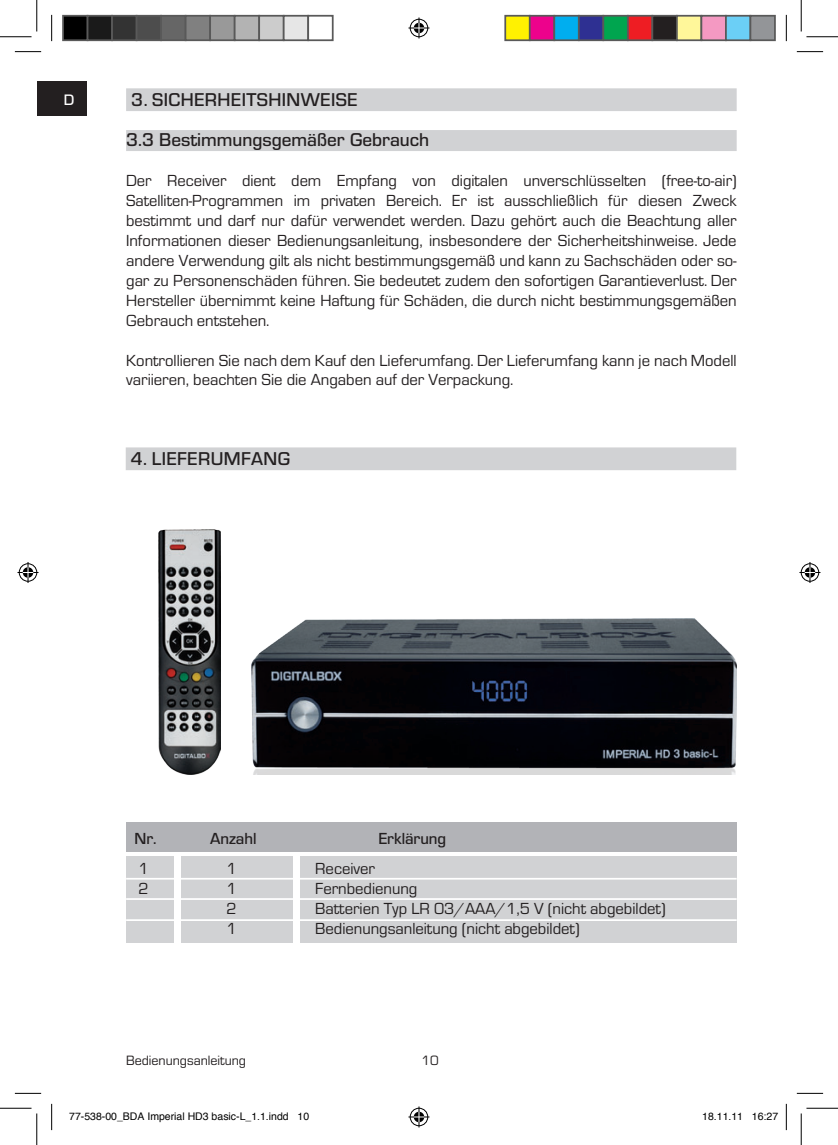
<style>
.page{position:relative;width:838px;height:1145px;background:#fff}
.page>*{position:absolute;margin:0;border:0;box-sizing:border-box;transform-origin:0 0}
.t1{font:500 19.25px "Eurostile OT";letter-spacing:.02em;color:#231f20}
.t2{font:500 19.25px "Eurostile OT";color:#231f20}
.t3{font:16.62px/19.9px "Eurostile OT";color:#231f20;text-align:justify}
.t4{font:500 16.62px "Eurostile OT";color:#231f20}
.t5{font:500 15.75px "Eurostile OT";color:#fff}
.t6{font:14px "Eurostile OT";color:#231f20}
.t7{font:10.5px "Helvetica";color:#000}
</style>
<div class="page">
<div style="left:37px;top:81px;width:49px;height:35px;background:#231f20"></div>
<div style="left:126px;top:822px;width:610px;height:30px;background:#b2b3b7"></div>
<div style="left:300px;top:856px;width:436px;height:87px;background:#d1d2d4"></div>
<div style="left:181px;top:856px;width:111px;height:87px;background:#d1d2d4"></div>
<div style="left:126px;top:856px;width:47px;height:87px;background:#d1d2d4"></div>
<hr style="left:126px;top:898px;width:610px;height:2px;background:#fff">
<hr style="left:126px;top:878px;width:610px;height:2px;background:#fff">
<hr style="left:126px;top:919px;width:610px;height:2px;background:#fff">
<div style="left:126px;top:130px;width:610px;height:21px;background:#d1d2d4"></div>
<div style="left:126px;top:88px;width:610px;height:23px;background:#d1d2d4"></div>
<div style="left:126px;top:447px;width:610px;height:23px;background:#d1d2d4"></div>
<img style="left:159px;top:530px;width:61px;height:245px">
<img style="left:251px;top:618px;width:485px;height:157px">
<svg style="left:15px;top:51px;width:26px;height:1px"></svg>
<svg style="left:796px;top:51px;width:27px;height:1px"></svg>
<svg style="left:15px;top:1093px;width:26px;height:1px"></svg>
<svg style="left:796px;top:1093px;width:27px;height:1px"></svg>
<svg style="left:51px;top:15px;width:1px;height:26px"></svg>
<svg style="left:51px;top:1104px;width:1px;height:26px"></svg>
<svg style="left:786px;top:15px;width:1px;height:26px"></svg>
<svg style="left:786px;top:1104px;width:1px;height:26px"></svg>
<hr style="left:0;top:36px;width:32px;height:1px;background:#000">
<hr style="left:806px;top:36px;width:31px;height:1px;background:#000">
<hr style="left:0;top:1108px;width:32px;height:1px;background:#000">
<hr style="left:806px;top:1108px;width:31px;height:1px;background:#000">
<hr style="left:36px;top:0;width:1px;height:31px;background:#000">
<hr style="left:36px;top:1113px;width:1px;height:32px;background:#000">
<hr style="left:800px;top:0;width:1px;height:31px;background:#000">
<hr style="left:800px;top:1113px;width:1px;height:32px;background:#000">
<svg style="left:408px;top:18px;width:21px;height:21px"></svg>
<svg style="left:408px;top:1106px;width:21px;height:21px"></svg>
<svg style="left:18px;top:562px;width:21px;height:21px"></svg>
<svg style="left:799px;top:562px;width:21px;height:21px"></svg>
<div style="left:63px;top:16px;width:25px;height:24px;background:#000"></div>
<div style="left:62px;top:15px;width:26px;height:26px;border:2px solid #595959"></div>
<div style="left:88px;top:16px;width:24px;height:24px;background:#1a1a1a"></div>
<div style="left:87px;top:15px;width:26px;height:26px;border:2px solid #595959"></div>
<div style="left:112px;top:16px;width:25px;height:24px;background:#333"></div>
<div style="left:111px;top:15px;width:26px;height:26px;border:2px solid #595959"></div>
<div style="left:137px;top:16px;width:24px;height:24px;background:#4d4d4d"></div>
<div style="left:136px;top:15px;width:26px;height:26px;border:2px solid #595959"></div>
<div style="left:161px;top:16px;width:25px;height:24px;background:#666"></div>
<div style="left:160px;top:15px;width:26px;height:26px;border:2px solid #595959"></div>
<div style="left:186px;top:16px;width:24px;height:24px;background:#808080"></div>
<div style="left:185px;top:15px;width:26px;height:26px;border:2px solid #595959"></div>
<div style="left:210px;top:16px;width:25px;height:24px;background:#999"></div>
<div style="left:209px;top:15px;width:26px;height:26px;border:2px solid #595959"></div>
<div style="left:235px;top:16px;width:24px;height:24px;background:#b3b3b3"></div>
<div style="left:234px;top:15px;width:26px;height:26px;border:2px solid #595959"></div>
<div style="left:259px;top:16px;width:25px;height:24px;background:#ccc"></div>
<div style="left:258px;top:15px;width:26px;height:26px;border:2px solid #595959"></div>
<div style="left:284px;top:16px;width:24px;height:24px;background:#e6e6e6"></div>
<div style="left:283px;top:15px;width:26px;height:26px;border:2px solid #595959"></div>
<div style="left:307px;top:15px;width:26px;height:26px;border:2px solid #595959"></div>
<div style="left:505px;top:16px;width:24px;height:24px;background:#fff101"></div>
<div style="left:504px;top:15px;width:26px;height:26px;border:2px solid #595959"></div>
<div style="left:529px;top:16px;width:25px;height:24px;background:#ed028c"></div>
<div style="left:529px;top:15px;width:26px;height:26px;border:2px solid #595959"></div>
<div style="left:554px;top:16px;width:24px;height:24px;background:#00aeef"></div>
<div style="left:553px;top:15px;width:26px;height:26px;border:2px solid #595959"></div>
<div style="left:578px;top:16px;width:25px;height:24px;background:#2e3092"></div>
<div style="left:578px;top:15px;width:26px;height:26px;border:2px solid #595959"></div>
<div style="left:603px;top:16px;width:24px;height:24px;background:#00a54f"></div>
<div style="left:602px;top:15px;width:26px;height:26px;border:2px solid #595959"></div>
<div style="left:627px;top:16px;width:25px;height:24px;background:#ee1d23"></div>
<div style="left:627px;top:15px;width:26px;height:26px;border:2px solid #595959"></div>
<div style="left:652px;top:16px;width:24px;height:24px;background:#231f20"></div>
<div style="left:651px;top:15px;width:26px;height:26px;border:2px solid #595959"></div>
<div style="left:676px;top:16px;width:25px;height:24px;background:#fff79a"></div>
<div style="left:676px;top:15px;width:26px;height:26px;border:2px solid #595959"></div>
<div style="left:701px;top:16px;width:24px;height:24px;background:#f499c2"></div>
<div style="left:700px;top:15px;width:26px;height:26px;border:2px solid #595959"></div>
<div style="left:725px;top:16px;width:25px;height:24px;background:#6bcff6"></div>
<div style="left:725px;top:15px;width:26px;height:26px;border:2px solid #595959"></div>
<div style="left:750px;top:16px;width:24px;height:24px;background:#939598"></div>
<div style="left:749px;top:15px;width:26px;height:26px;border:2px solid #595959"></div>
<p class="t5" style="left:64px;top:91px;width:12px">D</p>
<p class="t1" style="left:131px;top:89px;width:228px">3. SICHERHEITS HINWEISE</p>
<p class="t2" style="left:126px;top:129px;width:304px">3.3 Bestimmungsgemäßer Gebrauch</p>
<p class="t3" style="left:126px;top:171px;width:612px">Der Receiver dient dem Empfang von digitalen unverschlüsselten (free-to-air)<br>Satelliten-Programmen im privaten Bereich. Er ist ausschließlich für diesen Zweck bestimmt und darf nur dafür verwendet werden. Dazu gehört auch die Beachtung aller Informationen dieser Bedienungsanleitung, insbesondere der Sicherheitshinweise. Jede andere Verwendung gilt als nicht bestimmungsgemäß und kann zu Sachschäden oder so&shy;gar zu Personenschäden führen. Sie bedeutet zudem den sofortigen Garantieverlust. Der Hersteller übernimmt keine Haftung für Schäden, die durch nicht bestimmungsgemäßen Gebrauch entstehen.</p>
<p class="t3" style="left:126px;top:350px;width:612px">Kontrollieren Sie nach dem Kauf den Lieferumfang. Der Lieferumfang kann je nach Modell variieren, beachten Sie die Angaben auf der Verpackung.</p>
<p class="t1" style="left:131px;top:448px;width:161px">4. LIEFERUMFANG</p>
<p class="t4" style="left:134px;top:830px;width:24px">Nr.</p>
<p class="t4" style="left:210px;top:830px;width:48px">Anzahl</p>
<p class="t4" style="left:378px;top:830px;width:69px">Erklärung</p>
<p class="t3" style="left:139px;top:859px;width:12px">1</p>
<p class="t3" style="left:226px;top:859px;width:12px">1</p>
<p class="t3" style="left:315px;top:859px;width:61px">Receiver</p>
<p class="t3" style="left:139px;top:879px;width:12px">2</p>
<p class="t3" style="left:226px;top:879px;width:12px">1</p>
<p class="t3" style="left:315px;top:879px;width:104px">Fernbedienung</p>
<p class="t3" style="left:226px;top:899px;width:12px">2</p>
<p class="t3" style="left:315px;top:899px;width:352px">Batterien Typ LR 03/AAA/1,5 V (nicht abgebildet)</p>
<p class="t3" style="left:226px;top:919px;width:12px">1</p>
<p class="t3" style="left:315px;top:919px;width:266px">Bedienungsanleitung (nicht abgebildet)</p>
<p class="t6" style="left:126px;top:1053px;width:121px">Bedienungsanleitung</p>
<p class="t6" style="left:421px;top:1053px;width:19px">10</p>
<p class="t7" style="left:69px;top:1108px;width:241px">77-538-00_BDA Imperial HD3 basic-L_1.1.indd 10</p>
<p class="t7" style="left:702px;top:1108px;width:77px">18.11.11 16:27</p>
</div>
